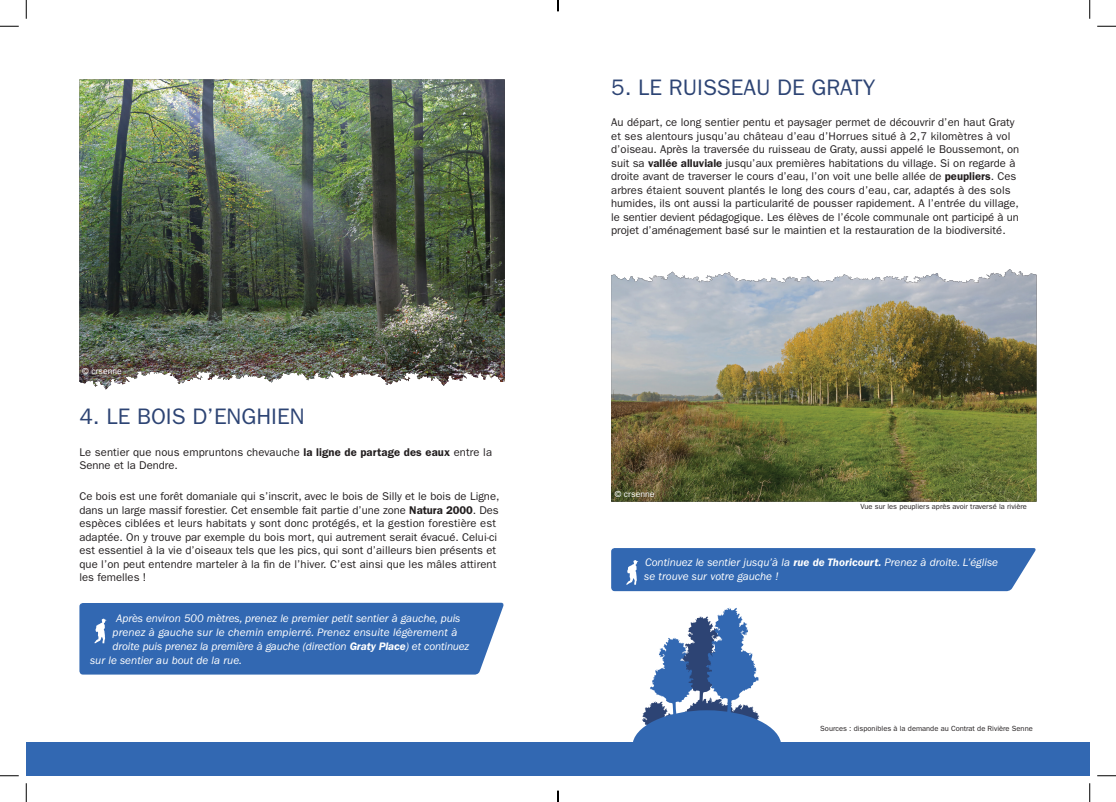
<style>
.page{position:relative;width:1116px;height:802px;background:#fff}
.page>*{position:absolute;margin:0;border:0;box-sizing:border-box;transform-origin:0 0}
.Titre{font:22.5px "ITC Franklin Gothic Std";color:#2d4474}
.Texte{font:11.25px/13.5px "ITC Franklin Gothic Std";color:#231f20}
.Titre-2{font:11.25px/13.5px "ITC Franklin Gothic Std";color:#231f20}
.Indication_Ballade{font:italic 11.25px/13.8px "ITC Franklin Gothic Std";color:#fff}
.Infos{font:8.75px "ITC Franklin Gothic Std";color:#fff}
.Texte-2{font:7.5px "ITC Franklin Gothic Std";color:#231f20}
.s1{font-weight:600}
</style>
<div class="page">
<img style="left:126px;top:79px;width:379px;height:307px">
<img style="left:79px;top:79px;width:47px;height:310px">
<svg style="left:633px;top:608px;width:148px;height:134px"></svg>
<div style="left:79px;top:603px;width:425px;height:72px;background:#3268b2"></div>
<div style="left:611px;top:548px;width:425px;height:43px;background:#3268b2"></div>
<div style="left:26px;top:742px;width:1063px;height:34px;background:#3268b2"></div>
<img style="left:611px;top:269px;width:425px;height:233px">
<img style="left:961px;top:269px;width:49px;height:14px">
<svg style="left:0;top:25px;width:19px;height:2px"></svg>
<svg style="left:1097px;top:25px;width:18px;height:2px"></svg>
<svg style="left:0;top:775px;width:19px;height:1px"></svg>
<svg style="left:1097px;top:775px;width:18px;height:1px"></svg>
<svg style="left:25px;top:0;width:2px;height:19px"></svg>
<svg style="left:25px;top:783px;width:2px;height:19px"></svg>
<svg style="left:1089px;top:0;width:1px;height:19px"></svg>
<svg style="left:1089px;top:783px;width:1px;height:19px"></svg>
<svg style="left:557px;top:0;width:2px;height:11px"></svg>
<svg style="left:557px;top:791px;width:2px;height:11px"></svg>
<p class="Infos" style="left:82px;top:366px;width:41px">© crsenne</p>
<p class="Titre" style="left:79px;top:404px;width:226px">4. LE BOIS D’ENGHIEN</p>
<p class="Titre-2" style="left:79px;top:445px;width:414px">Le sentier que nous empruntons chevauche <span class="s1">la ligne de partage des eaux</span> entre la<br>Senne et la Dendre.</p>
<p class="Titre-2" style="left:79px;top:490px;width:421px">Ce bois est une forêt domaniale qui s’inscrit, avec le bois de Silly et le bois de Ligne, dans un large massif forestier. Cet ensemble fait partie d’une zone <span class="s1">Natura 2000</span>. Des espèces ciblées et leurs habitats y sont donc protégés, et la gestion forestière est adaptée. On y trouve par exemple du bois mort, qui autrement serait évacué. Celui-ci est essentiel à la vie d’oiseaux tels que les pics, qui sont d’ailleurs bien présents et que l’on peut entendre marteler à la fin de l’hiver. C’est ainsi que les mâles attirent les femelles !</p>
<p class="Indication_Ballade" style="left:116px;top:612px;width:346px">Après environ 500 mètres, prenez le premier petit sentier à gauche, puis</p>
<p class="Indication_Ballade" style="left:113px;top:626px;width:346px">prenez à gauche sur le chemin empierré. Prenez ensuite légèrement à</p>
<p class="Indication_Ballade" style="left:113px;top:639px;width:358px">droite puis prenez la première à gauche (direction <span class="s1">Graty Place</span>) et continuez</p>
<p class="Indication_Ballade" style="left:90px;top:653px;width:153px">sur le sentier au bout de la rue.</p>
<p class="Titre" style="left:611px;top:74px;width:266px">5. LE RUISSEAU DE GRATY</p>
<p class="Texte" style="left:611px;top:116px;width:409px">Au départ, ce long sentier pentu et paysager permet de découvrir d’en haut Graty et ses alentours jusqu’au château d’eau d’Horrues situé à 2,7 kilomètres à vol d’oiseau. Après la traversée du ruisseau de Graty, aussi appelé le Boussemont, on suit sa <span class="s1">vallée alluviale</span> jusqu’aux premières habitations du village. Si on regarde à droite avant de traverser le cours d’eau, l’on voit une belle allée de <span class="s1">peupliers</span>. Ces arbres étaient souvent plantés le long des cours d’eau, car, adaptés à des sols humides, ils ont aussi la particularité de pousser rapidement. A l’entrée du village, le sentier devient pédagogique. Les élèves de l’école communale ont participé à un projet d’aménagement basé sur le maintien et la restauration de la biodiversité.</p>
<p class="Infos" style="left:614px;top:489px;width:41px">© crsenne</p>
<p class="Texte-2" style="left:860px;top:502px;width:168px">Vue sur les peupliers après avoir traversé la rivière</p>
<p class="Indication_Ballade" style="left:644px;top:556px;width:355px">Continuez le sentier jusqu’à la <span class="s1">rue de Thoricourt.</span> Prenez à droite. L’église se trouve sur votre gauche !</p>
<p class="Texte-2" style="left:820px;top:724px;width:214px">Sources : disponibles à la demande au Contrat de Rivière Senne</p>
</div>
